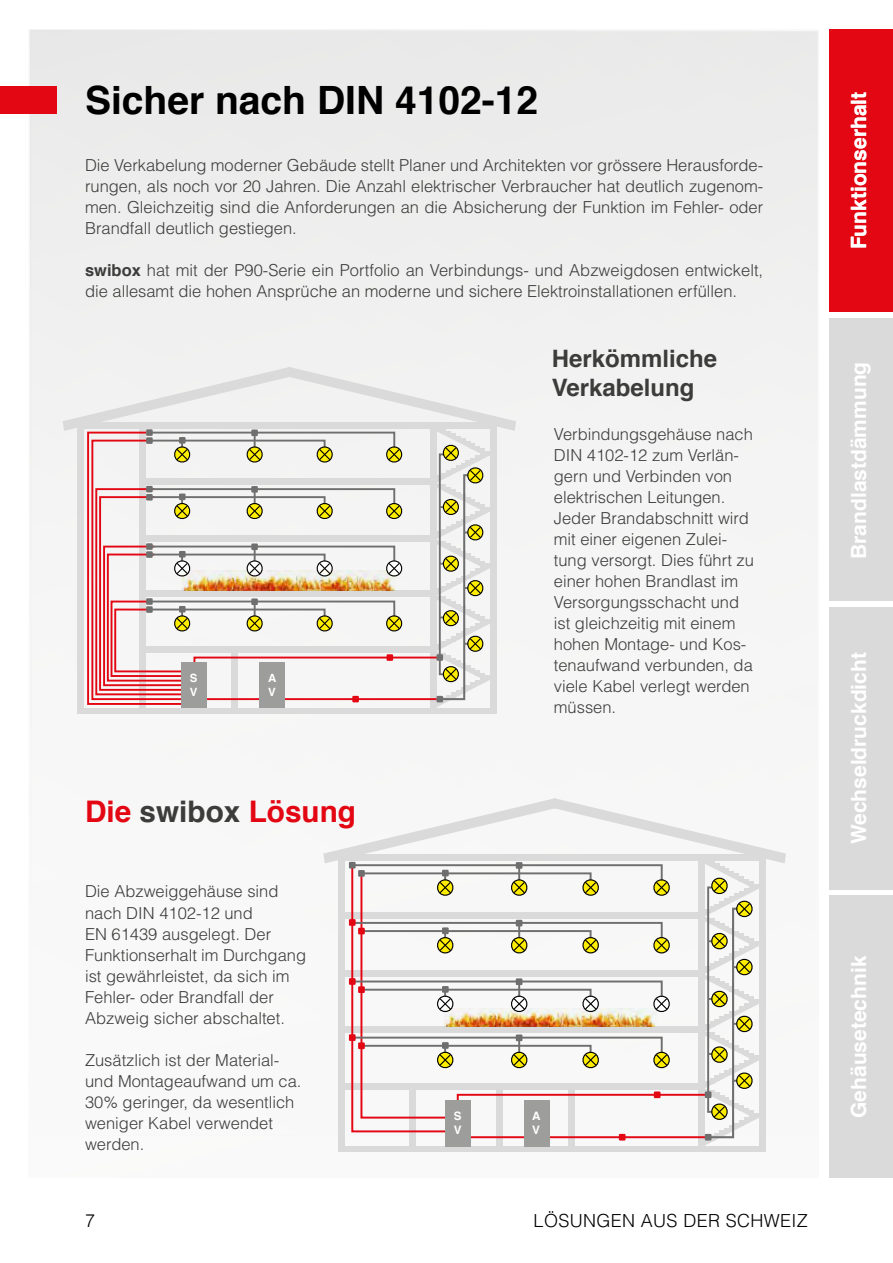
<style>
.page{position:relative;width:893px;height:1263px;background:#fff}
.page>*{position:absolute;margin:0;border:0;box-sizing:border-box;transform-origin:0 0}
.t1{font:700 39px "Helvetica";color:#000}
.t2{font:700 29.7px "Helvetica";color:#e30613}
.t3{font:700 24px/28.8px "Helvetica";color:#3c3c3b}
.t4{font:700 21px "Helvetica";color:#fff}
.t5{font:300 18px "Helvetica";letter-spacing:.02em;color:#000}
.t6{font:300 16.5px/21px "Helvetica";color:#3c3c3b}
.t7{font:700 11.7px/14px "Helvetica";color:#fff}
.t8{font:700 11.4px/13.6px "Helvetica";color:#fff}
.s1{font-weight:700}
.s2{color:#3c3c3b}
</style>
<div class="page">
<div style="left:29px;top:30px;width:789px;height:1148px;background:#f3f3f3"></div>
<div style="left:0;top:86px;width:57px;height:28px;background:#e30613"></div>
<div style="left:829px;top:319px;width:64px;height:282px;background:#dadada"></div>
<div style="left:829px;top:607px;width:64px;height:282px;background:#dadada"></div>
<div style="left:829px;top:896px;width:64px;height:282px;background:#dadada"></div>
<div style="left:829px;top:30px;width:64px;height:282px;background:#e30613"></div>
<div style="left:140px;top:422px;width:6px;height:292px;background:#dadada"></div>
<div style="left:232px;top:649px;width:6px;height:65px;background:#dadada"></div>
<div style="left:430px;top:422px;width:6px;height:292px;background:#dadada"></div>
<div style="left:490px;top:422px;width:6px;height:292px;background:#dadada"></div>
<div style="left:77px;top:708px;width:419px;height:6px;background:#dadada"></div>
<div style="left:260px;top:663px;width:25px;height:45px;background:#9d9d9c"></div>
<svg style="left:63px;top:367px;width:453px;height:340px"></svg>
<div style="left:182px;top:663px;width:25px;height:45px;background:#9d9d9c"></div>
<div style="left:387px;top:654px;width:6px;height:7px;background:#e30613"></div>
<div style="left:436px;top:654px;width:7px;height:7px;background:#706f6f"></div>
<div style="left:338px;top:1146px;width:428px;height:6px;background:#dadada"></div>
<svg style="left:323px;top:798px;width:463px;height:348px"></svg>
<div style="left:445px;top:1100px;width:25px;height:46px;background:#9d9d9c"></div>
<div style="left:654px;top:1091px;width:6px;height:7px;background:#e30613"></div>
<div style="left:705px;top:1091px;width:6px;height:7px;background:#706f6f"></div>
<div style="left:349px;top:919px;width:7px;height:7px;background:#e30613"></div>
<div style="left:349px;top:978px;width:7px;height:7px;background:#e30613"></div>
<div style="left:349px;top:1034px;width:7px;height:7px;background:#e30613"></div>
<div style="left:358px;top:928px;width:7px;height:6px;background:#e30613"></div>
<div style="left:358px;top:986px;width:7px;height:7px;background:#e30613"></div>
<div style="left:358px;top:1042px;width:7px;height:7px;background:#e30613"></div>
<img style="left:183px;top:570px;width:212px;height:20px">
<img style="left:444px;top:1009px;width:213px;height:17px">
<h1 class="t1" style="left:85px;top:69px;width:455px">Sicher nach DIN 4102-12</h1>
<p class="t6" style="left:85px;top:154px;width:680px;text-align:justify">Die Verkabelung moderner Gebäude stellt Planer und Architekten vor grössere Herausforde&shy;rungen, als noch vor 20 Jahren. Die Anzahl elektrischer Verbraucher hat deutlich zugenom&shy;men. Gleichzeitig sind die Anforderungen an die Absicherung der Funktion im Fehler- oder Brandfall deutlich gestiegen.</p>
<p class="t6" style="left:85px;top:259px;width:680px"><span class="s1">swibox</span> hat mit der P90-Serie ein Portfolio an Verbindungs- und Abzweigdosen entwickelt, die allesamt die hohen Ansprüche an moderne und sichere Elektroinstallationen erfüllen.</p>
<p class="t8" style="left:190px;top:672px;width:9px">S<br>V</p>
<p class="t8" style="left:268px;top:672px;width:10px">A<br>V</p>
<h2 class="t2" style="left:85px;top:787px;width:273px">Die <span class="s2">swibox</span> Lösung</h2>
<p class="t6" style="left:85px;top:881px;width:223px">Die Abzweiggehäuse sind nach DIN 4102-12 und<br>EN 61439 ausgelegt. Der<br>Funktionserhalt im Durchgang ist gewährleistet, da sich im<br>Fehler- oder Brandfall der<br>Abzweig sicher abschaltet.</p>
<p class="t6" style="left:85px;top:1049px;width:218px">Zusätzlich ist der Material&shy;und Montageaufwand um ca.<br>30% geringer, da wesentlich weniger Kabel verwendet werden.</p>
<p class="t5" style="left:85px;top:1210px;width:12px">7</p>
<h3 class="t3" style="left:552px;top:345px;width:167px">Herkömmliche<br>Verkabelung</h3>
<p class="t6" style="left:554px;top:423px;width:202px">Verbindungsgehäuse nach<br>DIN 4102-12 zum Verlän&shy;gern und Verbinden von elektrischen Leitungen.<br>Jeder Brandabschnitt wird mit einer eigenen Zulei&shy;tung versorgt. Dies führt zu einer hohen Brandlast im<br>Versorgungsschacht und ist gleichzeitig mit einem hohen Montage- und Kos&shy;tenaufwand verbunden, da viele Kabel verlegt werden müssen.</p>
<p class="t7" style="left:454px;top:1109px;width:9px">S<br>V</p>
<p class="t7" style="left:532px;top:1109px;width:10px">A<br>V</p>
<p class="t5" style="left:534px;top:1210px;width:276px">LÖSUNGEN AUS DER SCHWEIZ</p>
<p class="t4" style="left:842px;top:249px;width:159px;rotate:-90deg">Funktionserhalt</p>
<p class="t4" style="left:842px;top:559px;width:199px;rotate:-90deg">Brandlastdämmung</p>
<p class="t4" style="left:842px;top:844px;width:194px;rotate:-90deg">Wechseldruckdicht</p>
<p class="t4" style="left:842px;top:1118px;width:164px;rotate:-90deg">Gehäusetechnik</p>
</div>
